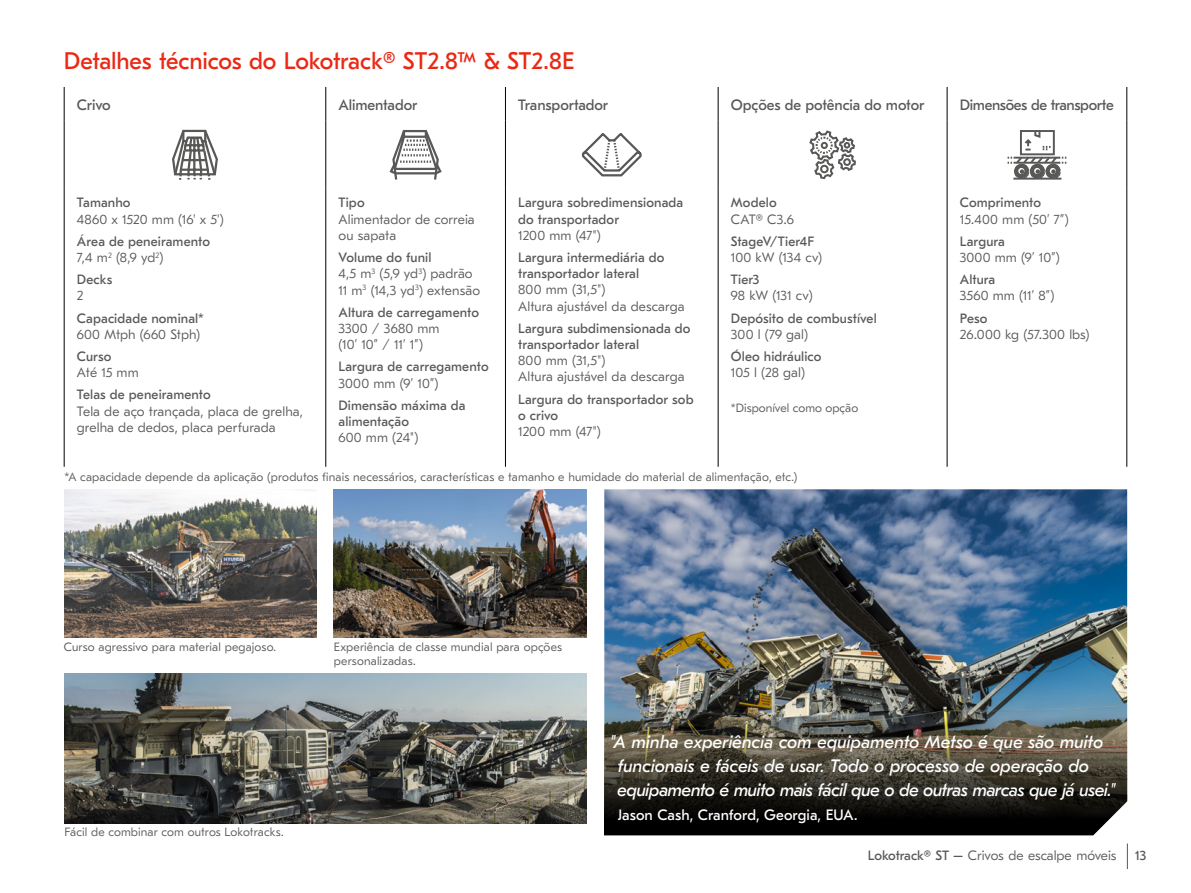
<style>
.page{position:relative;width:1191px;height:893px;background:#fff}
.page>*{position:absolute;margin:0;border:0;box-sizing:border-box;transform-origin:0 0}
.t1{font:24px "GT Eesti Pro Text";letter-spacing:-.005em;color:#eb2814}
.t2{font:italic 18px/24px "GT Eesti Pro Text";letter-spacing:-.01em;color:#fff}
.t3{font:15px "GT Eesti Pro Text";letter-spacing:-.01em;color:#585857}
.t4{font:15px "GT Eesti Pro Text";color:#fff}
.t5{font:300 13.5px/16.2px "GT Eesti Pro Text";letter-spacing:.005em;color:#585857}
.t6{font:13.5px/16.2px "GT Eesti Pro Text";letter-spacing:.005em;color:#585857}
.t7{font:300 12px/14.4px "GT Eesti Pro Text";letter-spacing:.01em;color:#585857}
.s1{font-weight:300}
.s2{font-weight:400}
</style>
<div class="page">
<img style="left:64px;top:489px;width:253px;height:149px">
<img style="left:334px;top:489px;width:253px;height:149px">
<img style="left:604px;top:489px;width:523px;height:207px">
<img style="left:64px;top:674px;width:523px;height:150px">
<hr style="left:325px;top:87px;width:1px;height:34px;background:#000">
<hr style="left:505px;top:87px;width:1px;height:34px;background:#000">
<hr style="left:717px;top:87px;width:1px;height:34px;background:#000">
<hr style="left:946px;top:87px;width:1px;height:34px;background:#000">
<hr style="left:325px;top:121px;width:1px;height:68px;background:#000">
<hr style="left:505px;top:121px;width:1px;height:68px;background:#000">
<hr style="left:717px;top:121px;width:1px;height:68px;background:#000">
<hr style="left:946px;top:121px;width:1px;height:68px;background:#000">
<hr style="left:325px;top:189px;width:1px;height:278px;background:#000">
<hr style="left:505px;top:189px;width:1px;height:278px;background:#000">
<hr style="left:717px;top:189px;width:1px;height:278px;background:#000">
<hr style="left:946px;top:189px;width:1px;height:278px;background:#000">
<hr style="left:64px;top:87px;width:1px;height:34px;background:#000">
<hr style="left:1126px;top:87px;width:1px;height:34px;background:#000">
<hr style="left:64px;top:121px;width:1px;height:68px;background:#000">
<hr style="left:1126px;top:121px;width:1px;height:68px;background:#000">
<hr style="left:64px;top:189px;width:1px;height:278px;background:#000">
<hr style="left:1126px;top:189px;width:1px;height:278px;background:#000">
<svg style="left:172px;top:129px;width:46px;height:51px"></svg>
<svg style="left:389px;top:130px;width:53px;height:50px"></svg>
<svg style="left:581px;top:133px;width:61px;height:44px"></svg>
<svg style="left:809px;top:130px;width:47px;height:50px"></svg>
<svg style="left:1007px;top:130px;width:59px;height:50px"></svg>
<svg style="left:604px;top:696px;width:523px;height:139px;background:#403f38"></svg>
<svg style="left:1127px;top:843px;width:1px;height:26px"></svg>
<h1 class="t1" style="left:64px;top:47px;width:512px">Detalhes técnicos do Lokotrack® ST2.8™ &amp; ST2.8E</h1>
<p class="t3" style="left:77px;top:96px;width:35px">Crivo</p>
<p class="t3" style="left:338px;top:96px;width:80px">Alimentador</p>
<p class="t3" style="left:518px;top:96px;width:91px">Transportador</p>
<p class="t3" style="left:731px;top:96px;width:195px">Opções de potência do motor</p>
<p class="t3" style="left:960px;top:96px;width:155px">Dimensões de transporte</p>
<p class="t6" style="left:77px;top:195px;width:55px">Tamanho</p>
<p class="t5" style="left:77px;top:211px;width:148px">4860 x 1520 mm (16' x 5')</p>
<p class="t6" style="left:77px;top:233px;width:135px">Área de peneiramento<br><span class="s1">7,4 m</span><sup>2</sup> <span class="s1">(8,9 yd</span><sup>2</sup><span class="s1">)</span></p>
<p class="t6" style="left:77px;top:272px;width:37px">Decks</p>
<p class="t5" style="left:77px;top:288px;width:8px">2</p>
<p class="t6" style="left:77px;top:310px;width:128px">Capacidade nominal*</p>
<p class="t5" style="left:77px;top:326px;width:124px">600 Mtph (660 Stph)</p>
<p class="t6" style="left:77px;top:349px;width:36px">Curso</p>
<p class="t5" style="left:77px;top:365px;width:63px">Até 15 mm</p>
<p class="t6" style="left:77px;top:387px;width:135px">Telas de peneiramento</p>
<p class="t5" style="left:77px;top:403px;width:227px">Tela de aço trançada, placa de grelha, grelha de dedos, placa perfurada</p>
<p class="t6" style="left:338px;top:195px;width:28px">Tipo</p>
<p class="t5" style="left:338px;top:211px;width:138px">Alimentador de correia ou sapata</p>
<p class="t5" style="left:338px;top:250px;width:143px"><span class="s2">Volume do funil<br></span>4,5 m<sup>3</sup> (5,9 yd<sup>3</sup>) padrão<br>11 m<sup>3</sup> (14,3 yd<sup>3</sup>) extensão</p>
<p class="t6" style="left:338px;top:304px;width:142px">Altura de carregamento</p>
<p class="t5" style="left:338px;top:320px;width:103px">3300 / 3680 mm (10’ 10” / 11’ 1”)</p>
<p class="t6" style="left:338px;top:359px;width:152px">Largura de carregamento</p>
<p class="t5" style="left:338px;top:375px;width:101px">3000 mm (9’ 10”)</p>
<p class="t6" style="left:338px;top:397px;width:129px">Dimensão máxima da alimentação</p>
<p class="t5" style="left:338px;top:430px;width:81px">600 mm (24")</p>
<p class="t6" style="left:518px;top:195px;width:167px">Largura sobredimensionada do transportador</p>
<p class="t5" style="left:518px;top:227px;width:84px">1200 mm (47")</p>
<p class="t6" style="left:518px;top:250px;width:148px">Largura intermediária do transportador lateral</p>
<p class="t5" style="left:518px;top:282px;width:168px">800 mm (31,5")<br>Altura ajustável da descarga</p>
<p class="t6" style="left:518px;top:320px;width:174px">Largura subdimensionada do transportador lateral</p>
<p class="t5" style="left:518px;top:353px;width:168px">800 mm (31,5")<br>Altura ajustável da descarga</p>
<p class="t6" style="left:518px;top:391px;width:177px">Largura do transportador sob o crivo</p>
<p class="t5" style="left:518px;top:424px;width:84px">1200 mm (47")</p>
<p class="t6" style="left:731px;top:195px;width:47px">Modelo</p>
<p class="t5" style="left:731px;top:211px;width:65px">CAT® C3.6</p>
<p class="t6" style="left:731px;top:233px;width:85px">StageV/Tier4F</p>
<p class="t5" style="left:731px;top:250px;width:93px">100 kW (134 cv)</p>
<p class="t6" style="left:731px;top:272px;width:30px">Tier3</p>
<p class="t5" style="left:731px;top:288px;width:83px">98 kW (131 cv)</p>
<p class="t6" style="left:731px;top:310px;width:147px">Depósito de combustível</p>
<p class="t5" style="left:731px;top:326px;width:78px">300 l (79 gal)</p>
<p class="t6" style="left:731px;top:349px;width:92px">Óleo hidráulico</p>
<p class="t5" style="left:731px;top:365px;width:76px">105 l (28 gal)</p>
<p class="t7" style="left:731px;top:400px;width:129px">*Disponível como opção</p>
<p class="t7" style="left:64px;top:470px;width:734px">*A capacidade depende da aplicação (produtos finais necessários, características e tamanho e humidade do material de alimentação, etc.)</p>
<p class="t7" style="left:64px;top:639px;width:214px">Curso agressivo para material pegajoso.</p>
<p class="t7" style="left:334px;top:639px;width:230px">Experiência de classe mundial para opções personalizadas.</p>
<p class="t6" style="left:960px;top:195px;width:83px">Comprimento</p>
<p class="t5" style="left:960px;top:211px;width:110px">15.400 mm (50’ 7”)</p>
<p class="t6" style="left:960px;top:233px;width:47px">Largura</p>
<p class="t5" style="left:960px;top:250px;width:101px">3000 mm (9’ 10”)</p>
<p class="t6" style="left:960px;top:272px;width:37px">Altura</p>
<p class="t5" style="left:960px;top:288px;width:96px">3560 mm (11’ 8”)</p>
<p class="t6" style="left:960px;top:310px;width:29px">Peso</p>
<p class="t5" style="left:960px;top:326px;width:131px">26.000 kg (57.300 lbs)</p>
<p class="t7" style="left:64px;top:825px;width:221px">Fácil de combinar com outros Lokotracks.</p>
<h2 class="t2" style="left:617px;top:730px;width:500px;text-indent:-7px">"A minha experiência com equipamento Metso é que são muito funcionais e fáceis de usar. Todo o processo de operação do equipamento é muito mais fácil que o de outras marcas que já usei."</h2>
<p class="t4" style="left:617px;top:806px;width:241px">Jason Cash, Cranford, Georgia, EUA.</p>
<p class="t5" style="left:868px;top:847px;width:250px"><span class="s2">Lokotrack® ST –</span> Crivos de escalpe móveis</p>
<p class="t6" style="left:1135px;top:847px;width:13px">13</p>
</div>
